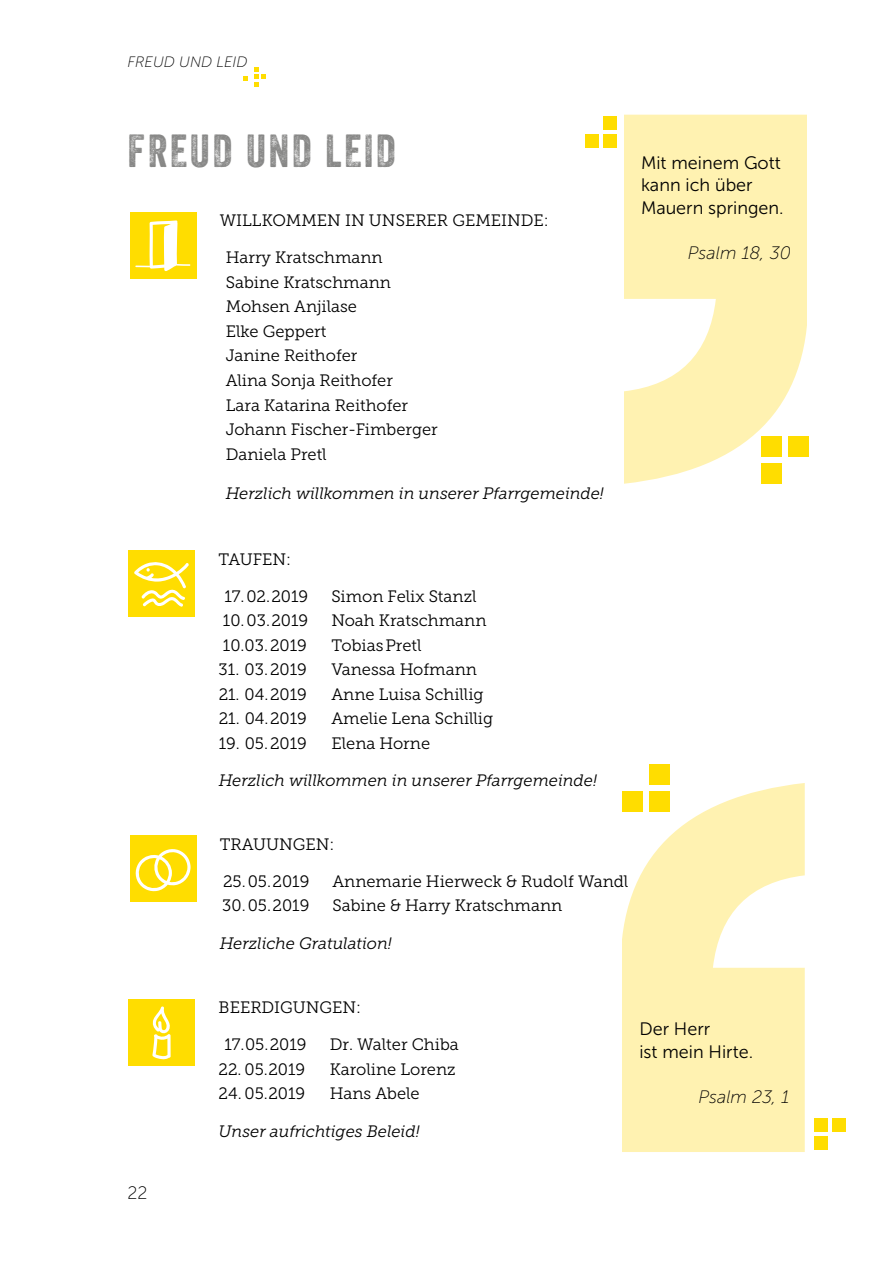
<style>
.page{position:relative;width:893px;height:1263px;background:#fff}
.page>*{position:absolute;margin:0;border:0;box-sizing:border-box;transform-origin:0 0}
.t1{font:45px "Veneer Two";letter-spacing:.05em;color:#878786}
.t2{font:18px/22.5px "Museo Sans 300";color:#000}
.t3{font:italic 18px "Museo Sans 100";color:#000}
.t4{font:18px "Museo Sans 100";color:#000}
.t5{font:16.5px/24.6px "Museo Slab 300";color:#000}
.t6{font:italic 16.5px "Museo Slab 300";color:#000}
.t7{font:italic 15px "Museo Sans 100";color:#000}
</style>
<div class="page">
<svg style="left:624px;top:115px;width:182px;height:369px;fill:#fff2b1"></svg>
<div style="left:603px;top:134px;width:14px;height:13px;background:#fd0"></div>
<div style="left:603px;top:116px;width:14px;height:13px;background:#fd0"></div>
<div style="left:585px;top:134px;width:14px;height:13px;background:#fd0"></div>
<div style="left:761px;top:436px;width:20px;height:20px;background:#fd0"></div>
<div style="left:761px;top:463px;width:20px;height:20px;background:#fd0"></div>
<div style="left:788px;top:436px;width:20px;height:20px;background:#fd0"></div>
<div style="left:130px;top:212px;width:66px;height:67px;background:#fd0"></div>
<svg style="left:135px;top:220px;width:56px;height:51px"></svg>
<div style="left:129px;top:550px;width:66px;height:66px;background:#fd0"></div>
<svg style="left:134px;top:562px;width:55px;height:45px"></svg>
<div style="left:129px;top:999px;width:66px;height:66px;background:#fd0"></div>
<svg style="left:152px;top:1006px;width:19px;height:53px"></svg>
<div style="left:815px;top:1118px;width:13px;height:14px;background:#fd0"></div>
<div style="left:815px;top:1136px;width:13px;height:14px;background:#fd0"></div>
<div style="left:833px;top:1118px;width:13px;height:14px;background:#fd0"></div>
<svg style="left:622px;top:783px;width:183px;height:369px;fill:#fff2b1"></svg>
<div style="left:649px;top:791px;width:20px;height:21px;background:#fd0"></div>
<div style="left:649px;top:764px;width:20px;height:20px;background:#fd0"></div>
<div style="left:622px;top:791px;width:20px;height:21px;background:#fd0"></div>
<div style="left:130px;top:835px;width:66px;height:66px;background:#fd0"></div>
<svg style="left:135px;top:849px;width:56px;height:43px"></svg>
<svg style="left:243px;top:76px;width:5px;height:5px"></svg>
<svg style="left:254px;top:67px;width:12px;height:20px"></svg>
<p class="t7" style="left:128px;top:54px;width:122px">FREUD UND LEID</p>
<h1 class="t1" style="left:128px;top:123px;width:270px">FREUD UND LEID</h1>
<p class="t5" style="left:220px;top:208px;width:331px">WILLKOMMEN IN UNSERER GEMEINDE:</p>
<p class="t5" style="left:226px;top:245px;width:214px">Harry Kratschmann<br>Sabine Kratschmann<br>Mohsen Anjilase<br>Elke Geppert<br>Janine Reithofer<br>Alina Sonja Reithofer<br>Lara Katarina Reithofer<br>Johann Fischer-Fimberger<br>Daniela Pretl</p>
<p class="t6" style="left:226px;top:484px;width:380px">Herzlich willkommen in unserer Pfarrgemeinde!</p>
<p class="t2" style="left:641px;top:151px;width:144px">Mit meinem Gott kann ich über<br>Mauern springen.</p>
<p class="t3" style="left:688px;top:243px;width:105px">Psalm 18, 30</p>
<p class="t5" style="left:219px;top:547px;width:74px">TAUFEN:</p>
<p class="t5" style="left:224px;top:584px;width:85px">17.02.2019</p>
<p class="t5" style="left:331px;top:584px;width:147px">Simon Felix Stanzl</p>
<p class="t5" style="left:223px;top:608px;width:87px">10.03.2019</p>
<p class="t5" style="left:331px;top:608px;width:157px">Noah Kratschmann</p>
<p class="t5" style="left:223px;top:633px;width:85px">10.03.2019</p>
<p class="t5" style="left:331px;top:633px;width:92px">TobiasPretl</p>
<p class="t5" style="left:219px;top:657px;width:90px">31. 03.2019</p>
<p class="t5" style="left:331px;top:657px;width:147px">Vanessa Hofmann</p>
<p class="t5" style="left:219px;top:682px;width:90px">21. 04.2019</p>
<p class="t5" style="left:331px;top:682px;width:154px">Anne Luisa Schillig</p>
<p class="t5" style="left:219px;top:706px;width:90px">21. 04.2019</p>
<p class="t5" style="left:331px;top:706px;width:163px">Amelie Lena Schillig</p>
<p class="t5" style="left:219px;top:731px;width:90px">19. 05.2019</p>
<p class="t5" style="left:331px;top:731px;width:100px">Elena Horne</p>
<p class="t6" style="left:219px;top:771px;width:380px">Herzlich willkommen in unserer Pfarrgemeinde!</p>
<p class="t5" style="left:220px;top:832px;width:116px">TRAUUNGEN:</p>
<p class="t5" style="left:223px;top:869px;width:88px">25.05.2019</p>
<p class="t5" style="left:332px;top:869px;width:298px">Annemarie Hierweck &amp; Rudolf Wandl</p>
<p class="t5" style="left:222px;top:893px;width:89px">30.05.2019</p>
<p class="t5" style="left:332px;top:893px;width:231px">Sabine &amp; Harry Kratschmann</p>
<p class="t6" style="left:220px;top:934px;width:174px">Herzliche Gratulation!</p>
<p class="t4" style="left:128px;top:1183px;width:22px">22</p>
<p class="t5" style="left:219px;top:995px;width:144px">BEERDIGUNGEN:</p>
<p class="t5" style="left:224px;top:1032px;width:84px">17.05.2019</p>
<p class="t5" style="left:330px;top:1032px;width:131px">Dr. Walter Chiba</p>
<p class="t5" style="left:219px;top:1057px;width:88px">22. 05.2019</p>
<p class="t5" style="left:330px;top:1057px;width:127px">Karoline Lorenz</p>
<p class="t5" style="left:219px;top:1081px;width:88px">24. 05.2019</p>
<p class="t5" style="left:330px;top:1081px;width:92px">Hans Abele</p>
<p class="t6" style="left:219px;top:1122px;width:203px">Unser aufrichtiges Beleid!</p>
<p class="t2" style="left:639px;top:1018px;width:115px">Der Herr<br>ist mein Hirte.</p>
<p class="t3" style="left:698px;top:1087px;width:92px">Psalm 23, 1</p>
</div>
